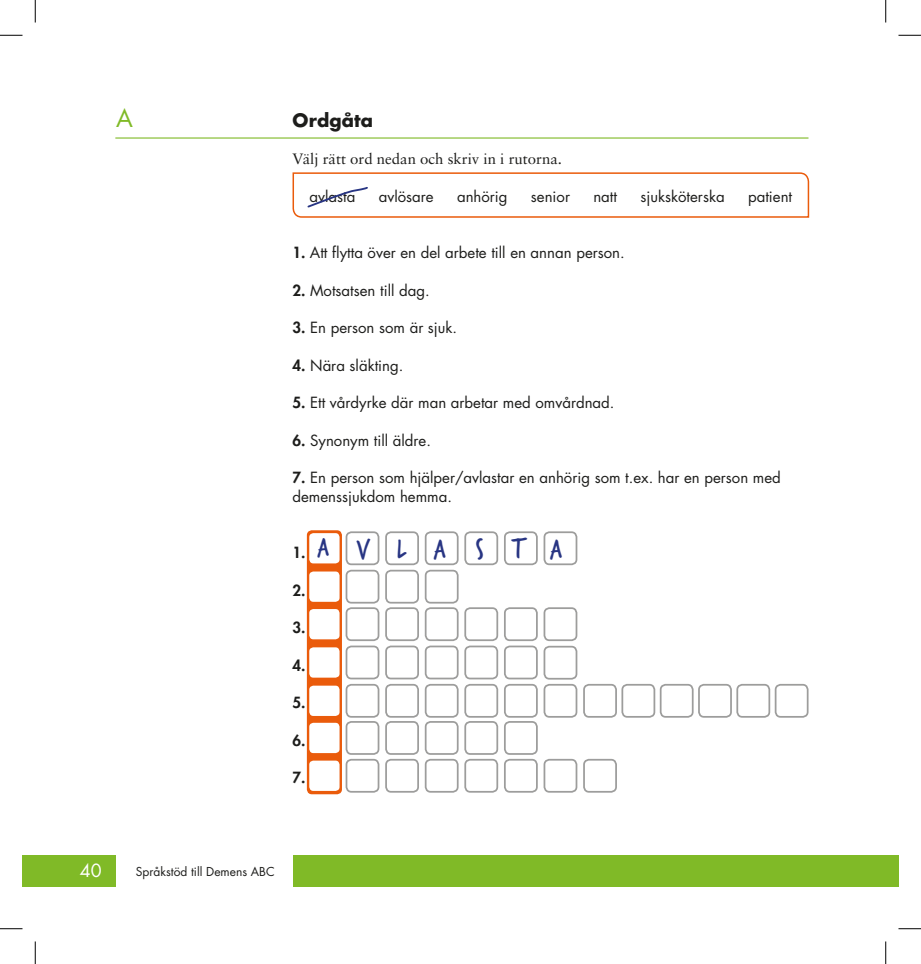
<style>
.page{position:relative;width:921px;height:964px;background:#fff}
.page>*{position:absolute;margin:0;border:0;box-sizing:border-box;transform-origin:0 0}
.t1{font:29.4px "Verveine";letter-spacing:.915em;color:#283583}
.t2{font:24px "Futura";color:#80ba27}
.t3{font:700 18px "Futura Std";letter-spacing:.01em;color:#1d1d1b}
.t4{font:17.7px "Futura";color:#fff}
.t5{font:15px/18.8px "Futura Std";color:#1d1d1b}
.t6{font:15px "Sabon LT Std";color:#1d1d1b}
.t7{font:800 15px "Futura Std";color:#1d1d1b}
.t8{font:12px "Futura";color:#1d1d1b}
.s1{font-weight:800}
</style>
<div class="page">
<div style="left:22px;top:855px;width:94px;height:31px;background:#80ba27"></div>
<div style="left:292px;top:855px;width:606px;height:31px;background:#80ba27"></div>
<div style="left:308px;top:531px;width:33px;height:262px;background:#ea5b0b;border-radius:4px"></div>
<div style="left:307px;top:530px;width:35px;height:264px;border:2px solid #ea5b0b;border-radius:4px"></div>
<div style="left:308px;top:532px;width:32px;height:32px;background:#fff;border-radius:5px"></div>
<div style="left:307px;top:531px;width:34px;height:34px;border:2px solid #ea5b0b;border-radius:5px"></div>
<div style="left:308px;top:608px;width:32px;height:32px;background:#fff;border-radius:5px"></div>
<div style="left:307px;top:607px;width:34px;height:34px;border:2px solid #ea5b0b;border-radius:5px"></div>
<div style="left:308px;top:646px;width:32px;height:32px;background:#fff;border-radius:5px"></div>
<div style="left:307px;top:645px;width:34px;height:34px;border:2px solid #ea5b0b;border-radius:5px"></div>
<div style="left:308px;top:684px;width:32px;height:32px;background:#fff;border-radius:5px"></div>
<div style="left:307px;top:683px;width:34px;height:34px;border:2px solid #ea5b0b;border-radius:5px"></div>
<div style="left:308px;top:759px;width:32px;height:32px;background:#fff;border-radius:5px"></div>
<div style="left:307px;top:758px;width:34px;height:34px;border:2px solid #ea5b0b;border-radius:5px"></div>
<div style="left:308px;top:721px;width:32px;height:33px;background:#fff;border-radius:5px"></div>
<div style="left:307px;top:721px;width:34px;height:33px;border:2px solid #ea5b0b;border-radius:5px"></div>
<div style="left:308px;top:570px;width:32px;height:32px;background:#fff;border-radius:5px"></div>
<div style="left:307px;top:569px;width:34px;height:34px;border:2px solid #ea5b0b;border-radius:5px"></div>
<hr style="left:115px;top:137px;width:693px;height:2px;background:#80ba27">
<svg style="left:292px;top:172px;width:518px;height:46px"></svg>
<div style="left:346px;top:531px;width:33px;height:34px;border:2px solid #9d9d9c;border-radius:5px"></div>
<div style="left:346px;top:607px;width:33px;height:34px;border:2px solid #9d9d9c;border-radius:5px"></div>
<div style="left:346px;top:645px;width:33px;height:34px;border:2px solid #9d9d9c;border-radius:5px"></div>
<div style="left:346px;top:683px;width:33px;height:34px;border:2px solid #9d9d9c;border-radius:5px"></div>
<div style="left:346px;top:758px;width:33px;height:34px;border:2px solid #9d9d9c;border-radius:5px"></div>
<div style="left:346px;top:721px;width:33px;height:33px;border:2px solid #9d9d9c;border-radius:5px"></div>
<div style="left:583px;top:683px;width:34px;height:34px;border:2px solid #9d9d9c;border-radius:5px"></div>
<div style="left:583px;top:758px;width:34px;height:34px;border:2px solid #9d9d9c;border-radius:5px"></div>
<div style="left:346px;top:569px;width:33px;height:34px;border:2px solid #9d9d9c;border-radius:5px"></div>
<div style="left:464px;top:531px;width:34px;height:34px;border:2px solid #9d9d9c;border-radius:5px"></div>
<div style="left:464px;top:607px;width:34px;height:34px;border:2px solid #9d9d9c;border-radius:5px"></div>
<div style="left:464px;top:645px;width:34px;height:34px;border:2px solid #9d9d9c;border-radius:5px"></div>
<div style="left:464px;top:683px;width:34px;height:34px;border:2px solid #9d9d9c;border-radius:5px"></div>
<div style="left:464px;top:758px;width:34px;height:34px;border:2px solid #9d9d9c;border-radius:5px"></div>
<div style="left:464px;top:721px;width:34px;height:33px;border:2px solid #9d9d9c;border-radius:5px"></div>
<div style="left:698px;top:683px;width:34px;height:34px;border:2px solid #9d9d9c;border-radius:5px"></div>
<div style="left:385px;top:531px;width:34px;height:34px;border:2px solid #9d9d9c;border-radius:5px"></div>
<div style="left:385px;top:607px;width:34px;height:34px;border:2px solid #9d9d9c;border-radius:5px"></div>
<div style="left:385px;top:645px;width:34px;height:34px;border:2px solid #9d9d9c;border-radius:5px"></div>
<div style="left:385px;top:683px;width:34px;height:34px;border:2px solid #9d9d9c;border-radius:5px"></div>
<div style="left:385px;top:758px;width:34px;height:34px;border:2px solid #9d9d9c;border-radius:5px"></div>
<div style="left:385px;top:721px;width:34px;height:33px;border:2px solid #9d9d9c;border-radius:5px"></div>
<div style="left:621px;top:683px;width:34px;height:34px;border:2px solid #9d9d9c;border-radius:5px"></div>
<div style="left:385px;top:569px;width:34px;height:34px;border:2px solid #9d9d9c;border-radius:5px"></div>
<div style="left:504px;top:531px;width:34px;height:34px;border:2px solid #9d9d9c;border-radius:5px"></div>
<div style="left:504px;top:607px;width:34px;height:34px;border:2px solid #9d9d9c;border-radius:5px"></div>
<div style="left:504px;top:645px;width:34px;height:34px;border:2px solid #9d9d9c;border-radius:5px"></div>
<div style="left:504px;top:683px;width:34px;height:34px;border:2px solid #9d9d9c;border-radius:5px"></div>
<div style="left:504px;top:758px;width:34px;height:34px;border:2px solid #9d9d9c;border-radius:5px"></div>
<div style="left:504px;top:721px;width:34px;height:33px;border:2px solid #9d9d9c;border-radius:5px"></div>
<div style="left:736px;top:683px;width:34px;height:34px;border:2px solid #9d9d9c;border-radius:5px"></div>
<div style="left:425px;top:531px;width:34px;height:34px;border:2px solid #9d9d9c;border-radius:5px"></div>
<div style="left:425px;top:607px;width:34px;height:34px;border:2px solid #9d9d9c;border-radius:5px"></div>
<div style="left:425px;top:645px;width:34px;height:34px;border:2px solid #9d9d9c;border-radius:5px"></div>
<div style="left:425px;top:683px;width:34px;height:34px;border:2px solid #9d9d9c;border-radius:5px"></div>
<div style="left:425px;top:758px;width:34px;height:34px;border:2px solid #9d9d9c;border-radius:5px"></div>
<div style="left:425px;top:721px;width:34px;height:33px;border:2px solid #9d9d9c;border-radius:5px"></div>
<div style="left:660px;top:683px;width:34px;height:34px;border:2px solid #9d9d9c;border-radius:5px"></div>
<div style="left:425px;top:569px;width:34px;height:34px;border:2px solid #9d9d9c;border-radius:5px"></div>
<div style="left:544px;top:531px;width:33px;height:34px;border:2px solid #9d9d9c;border-radius:5px"></div>
<div style="left:544px;top:607px;width:33px;height:34px;border:2px solid #9d9d9c;border-radius:5px"></div>
<div style="left:544px;top:645px;width:33px;height:34px;border:2px solid #9d9d9c;border-radius:5px"></div>
<div style="left:544px;top:683px;width:33px;height:34px;border:2px solid #9d9d9c;border-radius:5px"></div>
<div style="left:544px;top:758px;width:33px;height:34px;border:2px solid #9d9d9c;border-radius:5px"></div>
<div style="left:775px;top:683px;width:33px;height:34px;border:2px solid #9d9d9c;border-radius:5px"></div>
<svg style="left:0;top:35px;width:22px;height:1px"></svg>
<svg style="left:898px;top:35px;width:23px;height:1px"></svg>
<svg style="left:0;top:928px;width:22px;height:1px"></svg>
<svg style="left:898px;top:928px;width:23px;height:1px"></svg>
<svg style="left:35px;top:0;width:1px;height:22px"></svg>
<svg style="left:35px;top:941px;width:1px;height:22px"></svg>
<svg style="left:885px;top:0;width:1px;height:22px"></svg>
<svg style="left:885px;top:941px;width:1px;height:22px"></svg>
<h2 class="t2" style="left:116px;top:101px;width:18px">A</h2>
<p class="t3" style="left:292px;top:108px;width:82px">Ordgåta</p>
<p class="t6" style="left:292px;top:150px;width:271px">Välj rätt ord nedan och skriv in i rutorna.</p>
<p class="t5" style="left:310px;top:187px;width:47px">avlasta</p>
<p class="t5" style="left:379px;top:187px;width:56px">avlösare</p>
<p class="t5" style="left:457px;top:187px;width:52px">anhörig</p>
<p class="t5" style="left:531px;top:187px;width:41px">senior</p>
<p class="t5" style="left:593px;top:187px;width:25px">natt</p>
<p class="t5" style="left:640px;top:187px;width:86px">sjuksköterska</p>
<p class="t5" style="left:748px;top:187px;width:46px">patient</p>
<p class="t5" style="left:292px;top:243px;width:334px"><span class="s1">1.</span> Att flytta över en del arbete till en annan person.</p>
<p class="t5" style="left:292px;top:281px;width:139px"><span class="s1">2.</span> Motsatsen till dag.</p>
<p class="t5" style="left:292px;top:318px;width:166px"><span class="s1">3.</span> En person som är sjuk.</p>
<p class="t5" style="left:292px;top:356px;width:112px"><span class="s1">4.</span> Nära släkting.</p>
<p class="t5" style="left:292px;top:393px;width:324px"><span class="s1">5.</span> Ett vårdyrke där man arbetar med omvårdnad.</p>
<p class="t5" style="left:292px;top:431px;width:140px"><span class="s1">6.</span> Synonym till äldre.</p>
<p class="t5" style="left:292px;top:468px;width:490px"><span class="s1">7.</span> En person som hjälper/avlastar en anhörig som t.ex. har en person med demenssjukdom hemma.</p>
<p class="t7" style="left:292px;top:543px;width:38px">1. <sup>A</sup></p>
<p class="t7" style="left:292px;top:580px;width:15px">2.</p>
<p class="t7" style="left:292px;top:618px;width:15px">3.</p>
<p class="t7" style="left:292px;top:655px;width:15px">4.</p>
<p class="t7" style="left:292px;top:693px;width:15px">5.</p>
<p class="t7" style="left:292px;top:730px;width:15px">6.</p>
<p class="t7" style="left:292px;top:768px;width:15px">7.</p>
<h1 class="t1" style="left:356px;top:528px;width:208px">VLASTA</h1>
<p class="t4" style="left:80px;top:858px;width:23px">40</p>
<p class="t8" style="left:136px;top:863px;width:140px">Språkstöd till Demens ABC</p>
</div>
